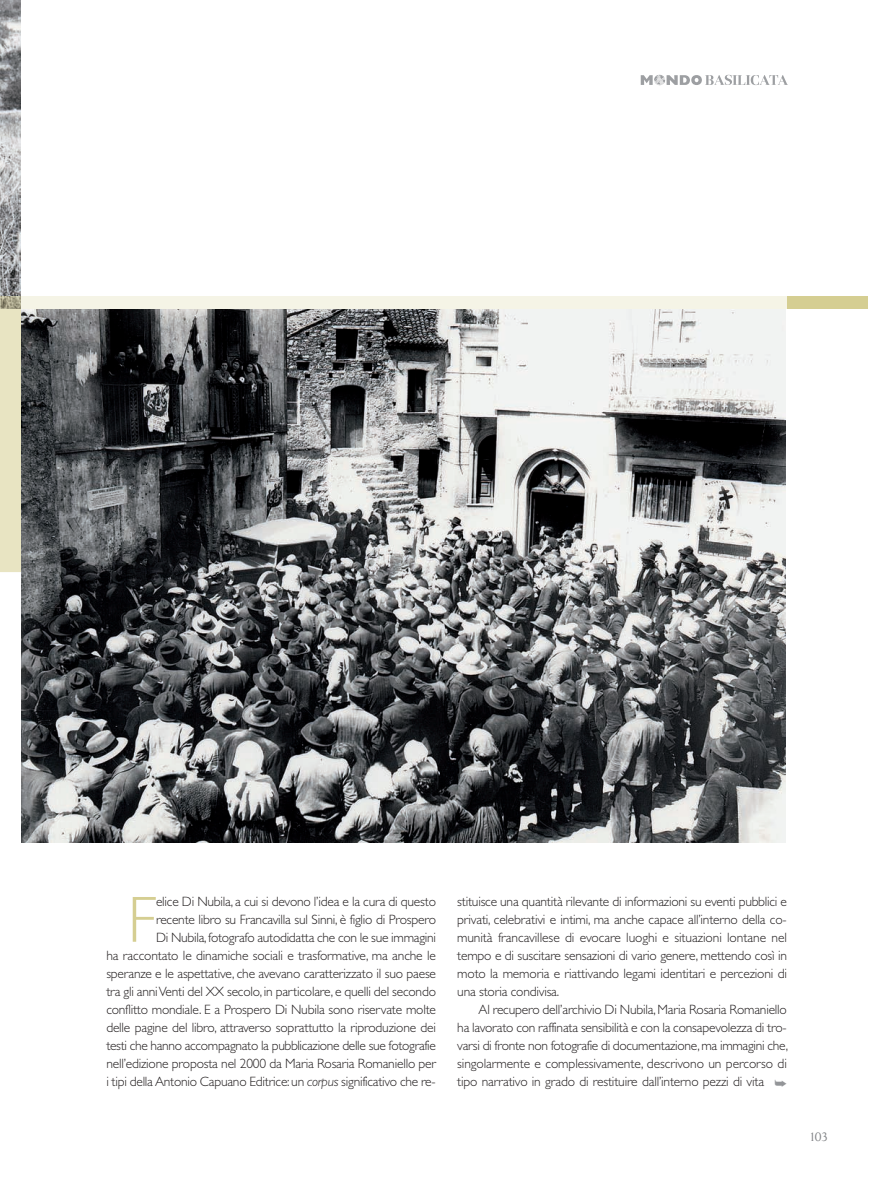
<style>
.page{position:relative;width:872px;height:1191px;background:#fff}
.page>*{position:absolute;margin:0;border:0;box-sizing:border-box;transform-origin:0 0}
.t1{font:300 65.55px "Gill Sans";color:#d5ce92}
.t2{font:300 13.5px/18px "Gill Sans";letter-spacing:-.015em;color:#231f20;text-align:right}
.t3{font:12px "Daily News";color:#808285}
.s1{font-style:italic}
.s2{color:#939598}
</style>
<div class="page">
<img style="left:0;top:0;width:21px;height:297px">
<svg style="left:640px;top:75px;width:148px;height:11px"></svg>
<div style="left:0;top:308px;width:21px;height:264px;background:#e8e4c2"></div>
<img style="left:0;top:297px;width:21px;height:11px">
<img style="left:21px;top:309px;width:765px;height:533px">
<div style="left:21px;top:296px;width:836px;height:13px;background:#f5f4e6"></div>
<div style="left:787px;top:296px;width:80px;height:13px;background:#d5ce92"></div>
<p class="t2" style="left:106px;top:893px;width:331px">elice Di Nubila, a cui si devono l’idea e la cura di questo<br>recente libro su Francavilla sul Sinni, è figlio di Prospero<br>Di Nubila, fotografo autodidatta che con le sue immagini<br>ha raccontato le dinamiche sociali e trasformative, ma anche le speranze e le aspettative, che avevano caratterizzato il suo paese tra gli anni Venti del XX secolo, in particolare, e quelli del secondo conflitto mondiale. E a Prospero Di Nubila sono riservate molte delle pagine del libro, attraverso soprattutto la riproduzione dei testi che hanno accompagnato la pubblicazione delle sue fotografie nell’edizione proposta nel 2000 da Maria Rosaria Romaniello per i tipi della Antonio Capuano Editrice: un <span class="s1">corpus</span> significativo che re-</p>
<p class="t2" style="left:457px;top:893px;width:331px">stituisce una quantità rilevante di informazioni su eventi pubblici e</p>
<p class="t1" style="left:128px;top:897px;width:30px">F</p>
<p class="t2" style="left:457px;top:911px;width:331px">privati, celebrativi e intimi, ma anche capace all’interno della co-</p>
<p class="t2" style="left:457px;top:929px;width:331px">munità francavillese di evocare luoghi e situazioni lontane nel</p>
<p class="t2" style="left:457px;top:947px;width:331px">tempo e di suscitare sensazioni di vario genere, mettendo così in</p>
<p class="t2" style="left:457px;top:965px;width:331px">moto la memoria e riattivando legami identitari e percezioni di</p>
<p class="t2" style="left:457px;top:983px;width:103px">una storia condivisa.</p>
<p class="t2" style="left:478px;top:1001px;width:310px">Al recupero dell’archivio Di Nubila, Maria Rosaria Romaniello</p>
<p class="t2" style="left:457px;top:1019px;width:331px">ha lavorato con raffinata sensibilità e con la consapevolezza di tro-</p>
<p class="t2" style="left:457px;top:1037px;width:332px">varsi di fronte non fotografie di documentazione, ma immagini che,</p>
<p class="t2" style="left:457px;top:1055px;width:331px">singolarmente e complessivamente, descrivono un percorso di</p>
<p class="t2" style="left:457px;top:1073px;width:331px">tipo narrativo in grado di restituire dall’interno pezzi di vita <span class="s2">➥</span></p>
<p class="t3" style="left:809px;top:1132px;width:21px">103</p>
</div>
